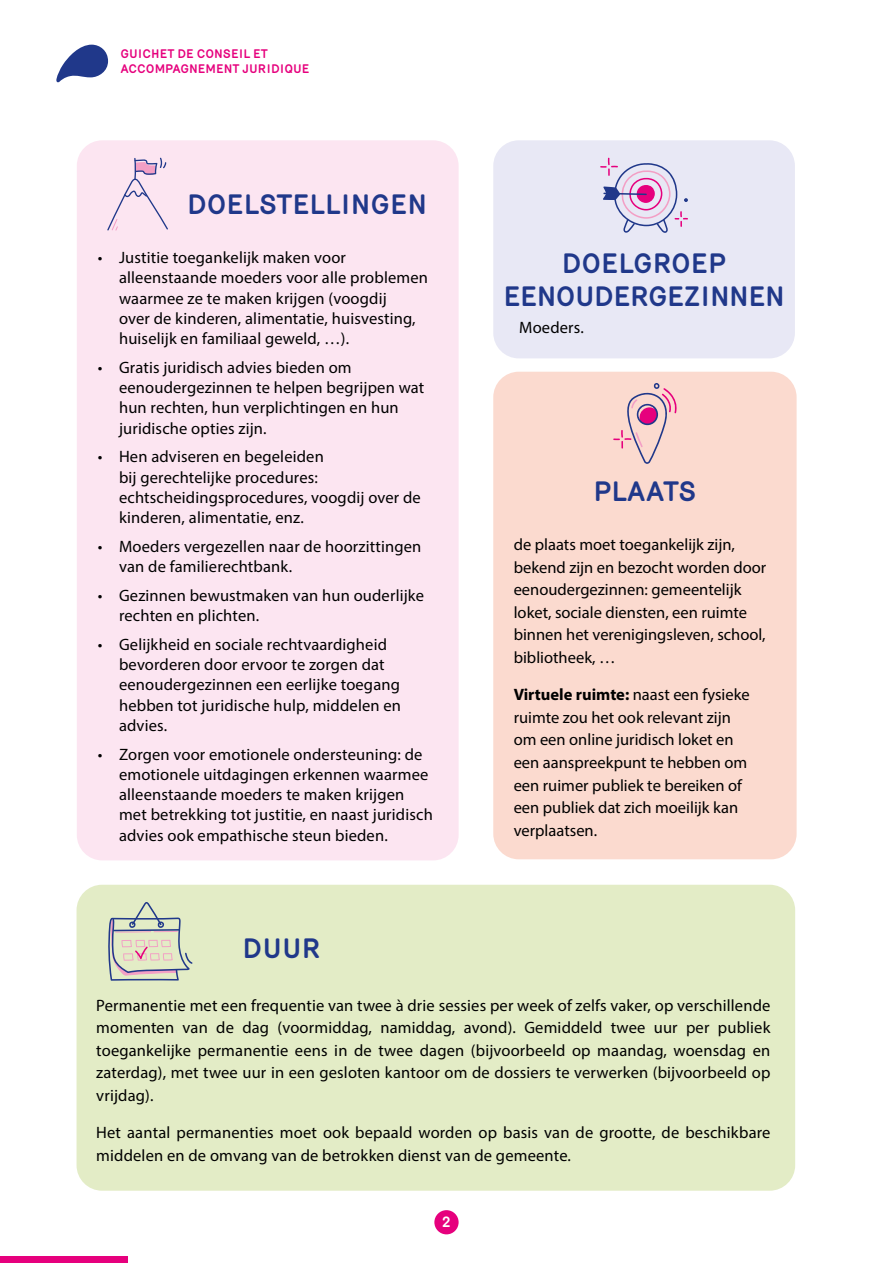
<style>
.page{position:relative;width:893px;height:1263px;background:#fff}
.page>*{position:absolute;margin:0;border:0;box-sizing:border-box;transform-origin:0 0}
.t1{font:700 27px/32.4px "Mercury";letter-spacing:-.01em;color:#20388a;text-align:center}
.t2{font:16.5px/20.2px "Myriad Pro";letter-spacing:.01em;color:#000}
.t3{font:700 15px "Mercury";color:#fff}
.t4{font:700 12px/14.4px "Mercury";color:#e6007d}
.s1{font-weight:700}
</style>
<div class="page">
<div style="left:0;top:1256px;width:128px;height:7px;background:#e6007d"></div>
<div style="left:434px;top:1210px;width:25px;height:24px;background:#e6007d;border-radius:50%"></div>
<svg style="left:56px;top:45px;width:52px;height:37px"></svg>
<div style="left:77px;top:140px;width:382px;height:720px;background:#fce5f1;border-radius:26px"></div>
<svg style="left:107px;top:158px;width:61px;height:73px"></svg>
<div style="left:493px;top:372px;width:304px;height:487px;background:#fbdacf;border-radius:26px"></div>
<svg style="left:613px;top:383px;width:64px;height:81px"></svg>
<div style="left:493px;top:140px;width:302px;height:218px;background:#e8e8f5;border-radius:26px"></div>
<div style="left:77px;top:885px;width:718px;height:306px;background:#e3ecc6;border-radius:26px"></div>
<svg style="left:108px;top:902px;width:85px;height:79px"></svg>
<svg style="left:600px;top:158px;width:88px;height:75px"></svg>
<p class="t4" style="left:120px;top:47px;width:191px">GUICHET DE CONSEIL ET<br>ACCOMPAGNEMENT JURIDIQUE</p>
<h1 class="t1" style="left:187px;top:188px;width:241px">DOELSTELLINGEN</h1>
<p class="t2" style="left:119px;top:247px;width:310px;text-indent:-21px">• Justitie toegankelijk maken voor alleenstaande moeders voor alle problemen waarmee ze te maken krijgen (voogdij<br>over de kinderen, alimentatie, huisvesting, huiselijk en familiaal geweld, …).</p>
<p class="t2" style="left:119px;top:357px;width:307px;text-indent:-21px">• Gratis juridisch advies bieden om eenoudergezinnen te helpen begrijpen wat hun rechten, hun verplichtingen en hun juridische opties zijn.</p>
<p class="t2" style="left:119px;top:446px;width:303px;text-indent:-21px">• Hen adviseren en begeleiden<br>bij gerechtelijke procedures: echtscheidingsprocedures, voogdij over de kinderen, alimentatie, enz.</p>
<p class="t2" style="left:119px;top:536px;width:304px;text-indent:-21px">• Moeders vergezellen naar de hoorzittingen van de familierechtbank.</p>
<p class="t2" style="left:119px;top:585px;width:307px;text-indent:-21px">• Gezinnen bewustmaken van hun ouderlijke rechten en plichten.</p>
<p class="t2" style="left:119px;top:634px;width:284px;text-indent:-21px">• Gelijkheid en sociale rechtvaardigheid bevorderen door ervoor te zorgen dat eenoudergezinnen een eerlijke toegang hebben tot juridische hulp, middelen en advies.</p>
<p class="t2" style="left:119px;top:744px;width:315px;text-indent:-21px">• Zorgen voor emotionele ondersteuning: de emotionele uitdagingen erkennen waarmee alleenstaande moeders te maken krijgen met betrekking tot justitie, en naast juridisch advies ook empathische steun bieden.</p>
<h1 class="t1" style="left:242px;top:932px;width:80px">DUUR</h1>
<h1 class="t1" style="left:503px;top:247px;width:283px">DOELGROEP<br>EENOUDERGEZINNEN</h1>
<p class="t2" style="left:519px;top:317px;width:66px">Moeders.</p>
<h1 class="t1" style="left:593px;top:475px;width:105px">PLAATS</h1>
<p class="t2" style="left:514px;top:533px;width:254px;line-height:22.5px">de plaats moet toegankelijk zijn, bekend zijn en bezocht worden door eenoudergezinnen: gemeentelijk loket, sociale diensten, een ruimte binnen het verenigingsleven, school, bibliotheek, …</p>
<p class="t2" style="left:514px;top:683px;width:237px;line-height:22.5px"><span class="s1">Virtuele ruimte:</span> naast een fysieke ruimte zou het ook relevant zijn om een online juridisch loket en een aanspreekpunt te hebben om een ruimer publiek te bereiken of een publiek dat zich moeilijk kan verplaatsen.</p>
<p class="t2" style="left:96px;top:993px;width:676px;line-height:22.5px;text-align:justify">Permanentie met een frequentie van twee à drie sessies per week of zelfs vaker, op verschillende momenten van de dag (voormiddag, namiddag, avond). Gemiddeld twee uur per publiek toegankelijke permanentie eens in de twee dagen (bijvoorbeeld op maandag, woensdag en zaterdag), met twee uur in een gesloten kantoor om de dossiers te verwerken (bijvoorbeeld op vrijdag).</p>
<p class="t2" style="left:96px;top:1121px;width:676px;line-height:22.5px">Het aantal permanenties moet ook bepaald worden op basis van de grootte, de beschikbare middelen en de omvang van de betrokken dienst van de gemeente.</p>
<p class="t3" style="left:442px;top:1213px;width:10px">2</p>
</div>
